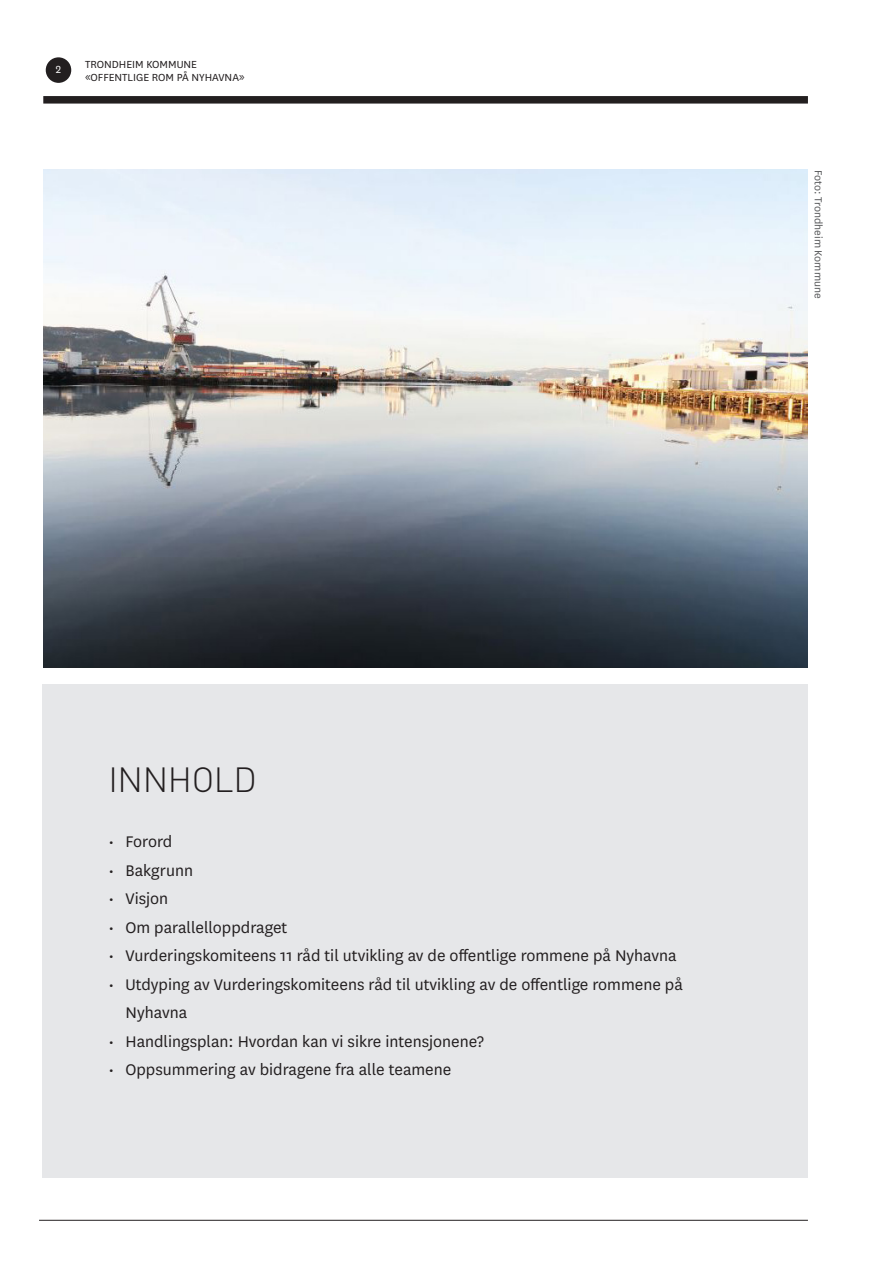
<style>
.page{position:relative;width:893px;height:1263px;background:#fff}
.page>*{position:absolute;margin:0;border:0;box-sizing:border-box;transform-origin:0 0}
.overskrift{font:300 34.5px "DIN";letter-spacing:-.01em;color:#231f20}
.t1{font:18px/28.5px "National";color:#231f20}
.t2{font:12px/13.5px "National";color:#231f20}
.bildetekst{font:12px "National";color:#57585a}
.t3{font:12px "National";color:#fff}
</style>
<div class="page">
<div style="left:46px;top:57px;width:25px;height:26px;background:#231f20;border-radius:50%"></div>
<hr style="left:39px;top:1220px;width:769px;height:1px;background:#231f20">
<div style="left:43px;top:96px;width:765px;height:8px;background:#231f20"></div>
<div style="left:43px;top:685px;width:765px;height:493px;background:#e6e7e9"></div>
<img style="left:43px;top:170px;width:765px;height:497px">
<p class="t3" style="left:56px;top:62px;width:7px">2</p>
<p class="t2" style="left:85px;top:57px;width:161px">TRONDHEIM KOMMUNE «OFFENTLIGE ROM PÅ NYHAVNA»</p>
<p class="bildetekst" style="left:826px;top:170px;width:130px;rotate:90deg">Foto: Trondheim Kommune</p>
<p class="overskrift" style="left:108px;top:758px;width:150px">INNHOLD</p>
<p class="t1" style="left:108px;top:827px;width:65px">• Forord</p>
<p class="t1" style="left:108px;top:855px;width:86px">• Bakgrunn</p>
<p class="t1" style="left:108px;top:884px;width:61px">• Visjon</p>
<p class="t1" style="left:108px;top:912px;width:180px">• Om parallelloppdraget</p>
<p class="t1" style="left:108px;top:941px;width:570px">• Vurderingskomiteens 11 råd til utvikling av de offentlige rommene på Nyhavna</p>
<p class="t1" style="left:125px;top:969px;width:559px;text-indent:-17px">• Utdyping av Vurderingskomiteens råd til utvikling av de offentlige rommene på<br>Nyhavna</p>
<p class="t1" style="left:108px;top:1026px;width:377px">• Handlingsplan: Hvordan kan vi sikre intensjonene?</p>
<p class="t1" style="left:108px;top:1055px;width:344px">• Oppsummering av bidragene fra alle teamene</p>
</div>
